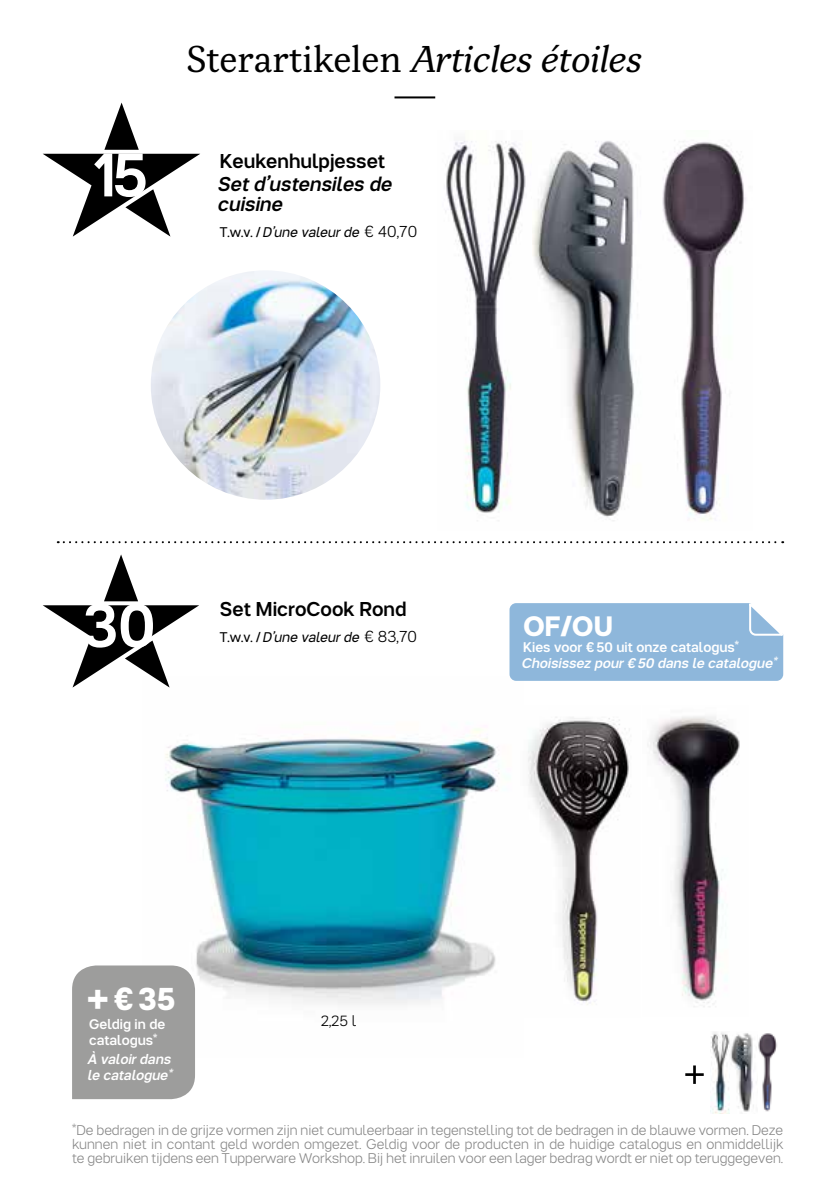
<style>
.page{position:relative;width:840px;height:1191px;background:#fff}
.page>*{position:absolute;margin:0;border:0;box-sizing:border-box;transform-origin:0 0}
.t1{font:500 62.2px "Tupper PRO";color:#fff}
.t2{font:500 61.8px "Tupper PRO";color:#fff}
.t3{font:500 46px "Tupper PRO";color:#fff}
.t4{font:italic 37.2px "Tupper Serif";color:#000}
.t5{font:700 32px "Tupper PRO";color:#fff}
.t6{font:700 28px "Tupper PRO";color:#fff}
.t7{font:500 20px "Tupper PRO";color:#000}
.t8{font:500 20px/20px "Tupper PR Oitalic";color:#000}
.t9{font:300 15px "Tupper PRO";color:#000}
.t10{font:300 14px/14px "Tupper PRO";color:#878787;text-align:justify}
.t11{font:500 14px/16px "Tupper PR Oitalic";color:#fff}
.t12{font:14px "Tupper PR Oitalic";color:#000}
.t13{font:500 14px/16px "Tupper PRO";color:#fff}
.s1{font-style:normal}
.s2{font-family:"Tupper PRO"}
.s3{font-family:"Tupper PRO";font-weight:300;font-size:16px}
</style>
<div class="page">
<img style="left:165px;top:687px;width:335px;height:318px">
<img style="left:647px;top:716px;width:93px;height:291px">
<img style="left:528px;top:717px;width:102px;height:288px">
<img style="left:662px;top:140px;width:84px;height:380px">
<img style="left:532px;top:141px;width:102px;height:380px">
<img style="left:445px;top:140px;width:81px;height:373px">
<svg style="left:685px;top:1065px;width:18px;height:18px"></svg>
<img style="left:710px;top:1032px;width:67px;height:81px">
<svg style="left:43px;top:554px;width:156px;height:133px"></svg>
<svg style="left:509px;top:603px;width:275px;height:78px;background:#93badc"></svg>
<div style="left:72px;top:965px;width:123px;height:134px;background:#9d9d9c"></div>
<hr style="left:394px;top:96px;width:41px;height:2px;background:#000">
<svg style="left:43px;top:103px;width:157px;height:134px"></svg>
<svg style="left:58px;top:541px;width:724px;height:2px"></svg>
<img style="left:151px;top:270px;width:229px;height:230px;border-radius:115px">
<h1 class="t1" style="left:91px;top:124px;width:59px">15</h1>
<h3 class="t4" style="left:186px;top:35px;width:457px"><span class="s1">Sterartikelen</span> Articles étoiles</h3>
<h3 class="t7" style="left:220px;top:145px;width:167px">Keukenhulpjesset</h3>
<h3 class="t8" style="left:220px;top:173px;width:176px">Set d’ustensiles de cuisine</h3>
<p class="t12" style="left:220px;top:220px;width:199px"><span class="s2">T.w.v. /</span> D’une valeur de <span class="s3">€ 40,70</span></p>
<h2 class="t2" style="left:83px;top:575px;width:74px">30</h2>
<h3 class="t7" style="left:220px;top:593px;width:188px">Set MicroCook Rond</h3>
<p class="t12" style="left:220px;top:626px;width:198px"><span class="s2">T.w.v. /</span> D’une valeur de <span class="s3">€ 83,70</span></p>
<h3 class="t6" style="left:523px;top:604px;width:91px">OF/OU</h3>
<p class="t13" style="left:523px;top:638px;width:217px">Kies voor €50 uit onze catalogus*</p>
<p class="t11" style="left:523px;top:654px;width:256px">Choisissez pour €50 dans le catalogue*</p>
<h3 class="t5" style="left:113px;top:973px;width:64px">€35</h3>
<p class="t13" style="left:89px;top:1014px;width:78px">Geldig in de catalogus*</p>
<p class="t11" style="left:89px;top:1049px;width:86px">À valoir dans le catalogue*</p>
<h3 class="t3" style="left:87px;top:960px;width:22px">+</h3>
<p class="t9" style="left:321px;top:1011px;width:37px">2,25 l</p>
<p class="t10" style="left:72px;top:1122px;width:712px">*De bedragen in de grijze vormen zijn niet cumuleerbaar in tegenstelling tot de bedragen in de blauwe vormen. Deze kunnen niet in contant geld worden omgezet. Geldig voor de producten in de huidige catalogus en onmiddellijk te gebruiken tijdens een Tupperware Workshop. Bij het inruilen voor een lager bedrag wordt er niet op teruggegeven.</p>
</div>
